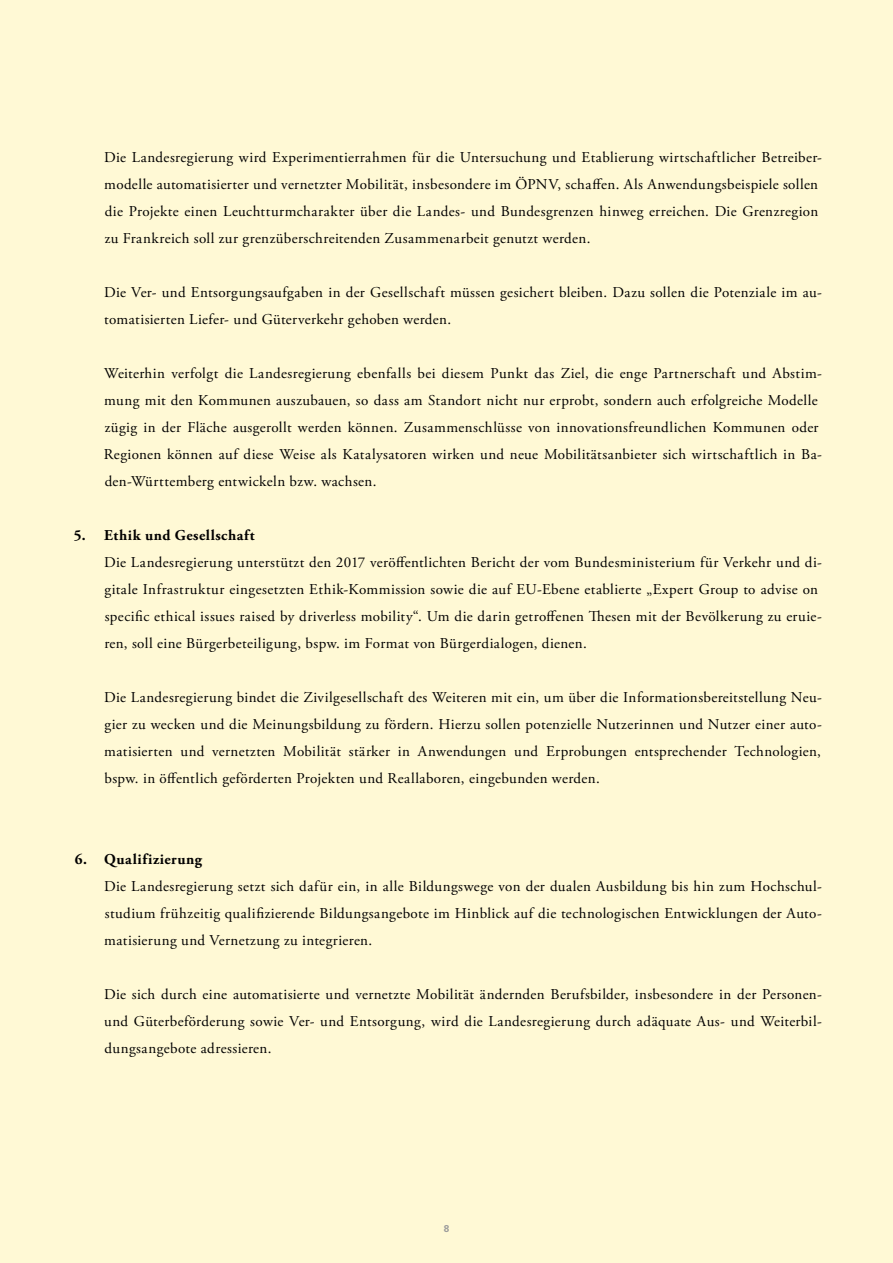
<style>
.page{position:relative;width:893px;height:1263px;background:#fff9d5}
.page>*{position:absolute;margin:0;border:0;box-sizing:border-box;transform-origin:0 0}
.t1{font:15px/27px "Adobe Garamond Pro";letter-spacing:.025em;color:#000}
.t2{font:700 15px "Adobe Garamond Pro";letter-spacing:.04em;color:#000}
.t3{font:700 9.9px "Univers LT";color:#9d9d9c}
</style>
<div class="page">
<p class="t1" style="left:104px;top:144px;width:719px">Die Landesregierung wird Experimentierrahmen für die Untersuchung und Etablierung wirtschaftlicher Betreiber&shy;modelle automatisierter und vernetzter Mobilität, insbesondere im ÖPNV, schaffen. Als Anwendungsbeispiele sollen die Projekte einen Leuchtturmcharakter über die Landes- und Bundesgrenzen hinweg erreichen. Die Grenzregion zu Frankreich soll zur grenzüberschreitenden Zusammenarbeit genutzt werden.</p>
<p class="t1" style="left:104px;top:279px;width:719px">Die Ver- und Entsorgungsaufgaben in der Gesellschaft müssen gesichert bleiben. Dazu sollen die Potenziale im au&shy;tomatisierten Liefer- und Güterverkehr gehoben werden.</p>
<p class="t1" style="left:104px;top:360px;width:720px">Weiterhin verfolgt die Landesregierung ebenfalls bei diesem Punkt das Ziel, die enge Partnerschaft und Abstim&shy;mung mit den Kommunen auszubauen, so dass am Standort nicht nur erprobt, sondern auch erfolgreiche Modelle zügig in der Fläche ausgerollt werden können. Zusammenschlüsse von innovationsfreundlichen Kommunen oder Regionen können auf diese Weise als Katalysatoren wirken und neue Mobilitätsanbieter sich wirtschaftlich in Ba&shy;den-Württemberg entwickeln bzw. wachsen.</p>
<p class="t2" style="left:74px;top:527px;width:182px">5. Ethik und Gesellschaft</p>
<p class="t1" style="left:104px;top:549px;width:719px">Die Landesregierung unterstützt den 2017 veröffentlichten Bericht der vom Bundesministerium für Verkehr und di&shy;gitale Infrastruktur eingesetzten Ethik-Kommission sowie die auf EU-Ebene etablierte „Expert Group to advise on specific ethical issues raised by driverless mobility“. Um die darin getroffenen Thesen mit der Bevölkerung zu eruie&shy;ren, soll eine Bürgerbeteiligung, bspw. im Format von Bürgerdialogen, dienen.</p>
<p class="t1" style="left:104px;top:684px;width:719px;text-align:justify">Die Landesregierung bindet die Zivilgesellschaft des Weiteren mit ein, um über die Informationsbereitstellung Neu&shy;gier zu wecken und die Meinungsbildung zu fördern. Hierzu sollen potenzielle Nutzerinnen und Nutzer einer auto&shy;matisierten und vernetzten Mobilität stärker in Anwendungen und Erprobungen entsprechender Technologien, bspw. in öffentlich geförderten Projekten und Reallaboren, eingebunden werden.</p>
<p class="t2" style="left:75px;top:851px;width:129px">6. Qualifizierung</p>
<p class="t1" style="left:104px;top:873px;width:719px;text-align:justify">Die Landesregierung setzt sich dafür ein, in alle Bildungswege von der dualen Ausbildung bis hin zum Hochschul&shy;studium frühzeitig qualifizierende Bildungsangebote im Hinblick auf die technologischen Entwicklungen der Auto&shy;matisierung und Vernetzung zu integrieren.</p>
<p class="t1" style="left:104px;top:981px;width:719px;text-align:justify">Die sich durch eine automatisierte und vernetzte Mobilität ändernden Berufsbilder, insbesondere in der Personen&shy;und Güterbeförderung sowie Ver- und Entsorgung, wird die Landesregierung durch adäquate Aus- und Weiterbil&shy;dungsangebote adressieren.</p>
<p class="t3" style="left:444px;top:1223px;width:7px">8</p>
</div>
